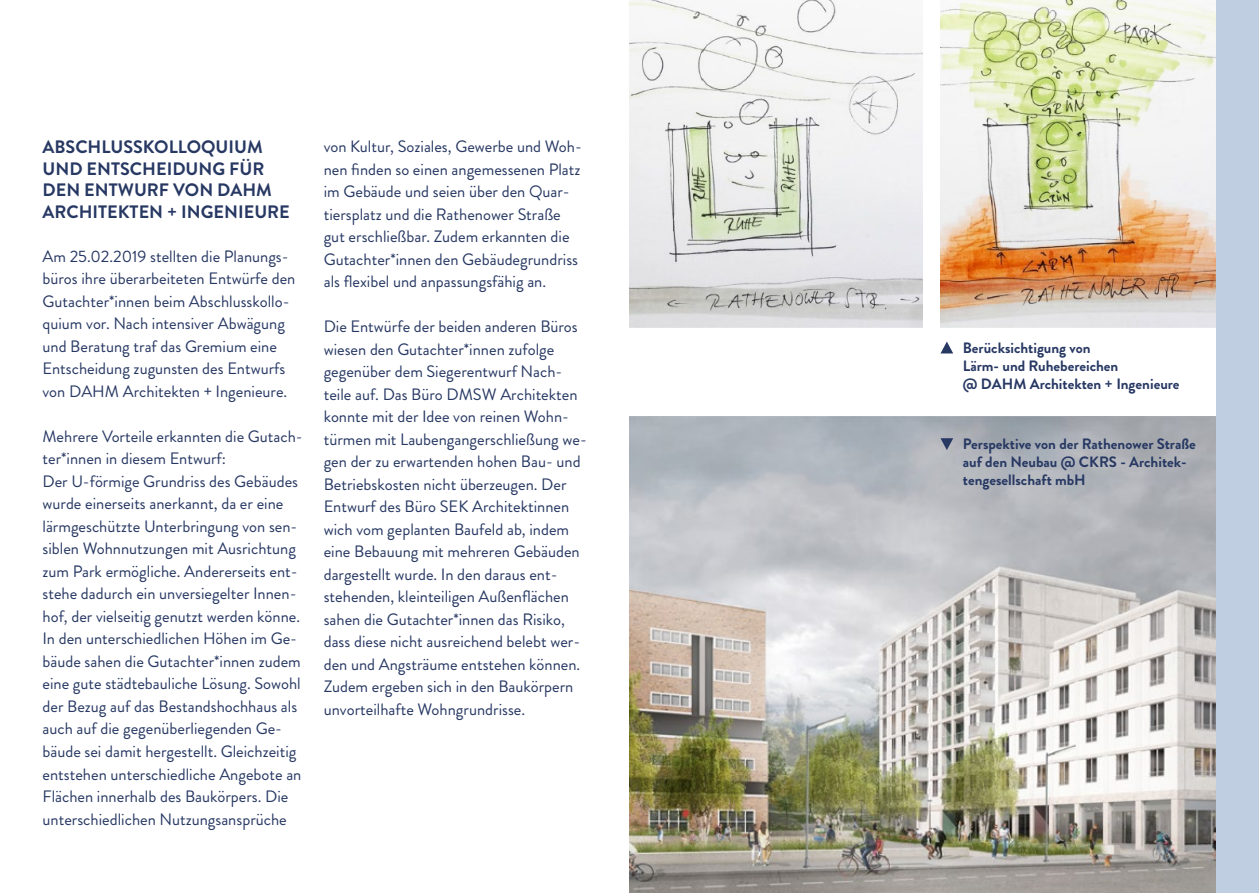
<style>
.page{position:relative;width:1259px;height:893px;background:#fff}
.page>*{position:absolute;margin:0;border:0;box-sizing:border-box;transform-origin:0 0}
.t1{font:700 18px/21.6px "Brandon Grotesque";color:#273863}
.t2{font:16.5px/22.5px "Brandon Grotesque";color:#273863}
.t3{font:700 15px/18px "Brandon Grotesque";color:#273863}
</style>
<div class="page">
<img style="left:629px;top:0;width:293px;height:328px">
<img style="left:940px;top:0;width:276px;height:328px">
<img style="left:629px;top:417px;width:587px;height:476px">
<svg style="left:940px;top:342px;width:13px;height:11px"></svg>
<svg style="left:940px;top:438px;width:13px;height:12px"></svg>
<div style="left:1216px;top:0;width:43px;height:893px;background:#bfcee1"></div>
<h3 class="t1" style="left:43px;top:136px;width:249px">ABSCHLUSSKOLLOQUIUM<br>UND ENTSCHEIDUNG FÜR<br>DEN ENTWURF VON DAHM<br>ARCHITEKTEN + INGENIEURE</h3>
<p class="t2" style="left:43px;top:245px;width:254px">Am 25.02.2019 stellten die Planungs&shy;büros ihre überarbeiteten Entwürfe den Gutachter*innen beim Abschlusskollo&shy;quium vor. Nach intensiver Abwägung und Beratung traf das Gremium eine Entscheidung zugunsten des Entwurfs von DAHM Architekten + Ingenieure.</p>
<p class="t2" style="left:43px;top:425px;width:262px">Mehrere Vorteile erkannten die Gutach&shy;ter*innen in diesem Entwurf:<br>Der U-förmige Grundriss des Gebäudes wurde einerseits anerkannt, da er eine lärmgeschützte Unterbringung von sen&shy;siblen Wohnnutzungen mit Ausrichtung zum Park ermögliche. Andererseits ent&shy;stehe dadurch ein unversiegelter Innen&shy;hof, der vielseitig genutzt werden könne.<br>In den unterschiedlichen Höhen im Ge&shy;bäude sahen die Gutachter*innen zudem eine gute städtebauliche Lösung. Sowohl der Bezug auf das Bestandshochhaus als auch auf die gegenüberliegenden Ge&shy;bäude sei damit hergestellt. Gleichzeitig entstehen unterschiedliche Angebote an Flächen innerhalb des Baukörpers. Die unterschiedlichen Nutzungsansprüche</p>
<p class="t2" style="left:324px;top:135px;width:260px">von Kultur, Soziales, Gewerbe und Woh&shy;nen finden so einen angemessenen Platz im Gebäude und seien über den Quar&shy;tiersplatz und die Rathenower Straße gut erschließbar. Zudem erkannten die Gutachter*innen den Gebäudegrundriss als flexibel und anpassungsfähig an.</p>
<p class="t2" style="left:324px;top:315px;width:264px">Die Entwürfe der beiden anderen Büros wiesen den Gutachter*innen zufolge gegenüber dem Siegerentwurf Nach&shy;teile auf. Das Büro DMSW Architekten konnte mit der Idee von reinen Wohn&shy;türmen mit Laubengangerschließung we&shy;gen der zu erwartenden hohen Bau- und Betriebskosten nicht überzeugen. Der Entwurf des Büro SEK Architektinnen wich vom geplanten Baufeld ab, indem eine Bebauung mit mehreren Gebäuden dargestellt wurde. In den daraus ent&shy;stehenden, kleinteiligen Außenflächen sahen die Gutachter*innen das Risiko, dass diese nicht ausreichend belebt wer&shy;den und Angsträume entstehen können.<br>Zudem ergeben sich in den Baukörpern unvorteilhafte Wohngrundrisse.</p>
<p class="t3" style="left:963px;top:339px;width:218px">Berücksichtigung von<br>Lärm- und Ruhebereichen<br>@ DAHM Architekten + Ingenieure</p>
<p class="t3" style="left:963px;top:435px;width:234px">Perspektive von der Rathenower Straße auf den Neubau @ CKRS - Architek&shy;tengesellschaft mbH</p>
</div>
